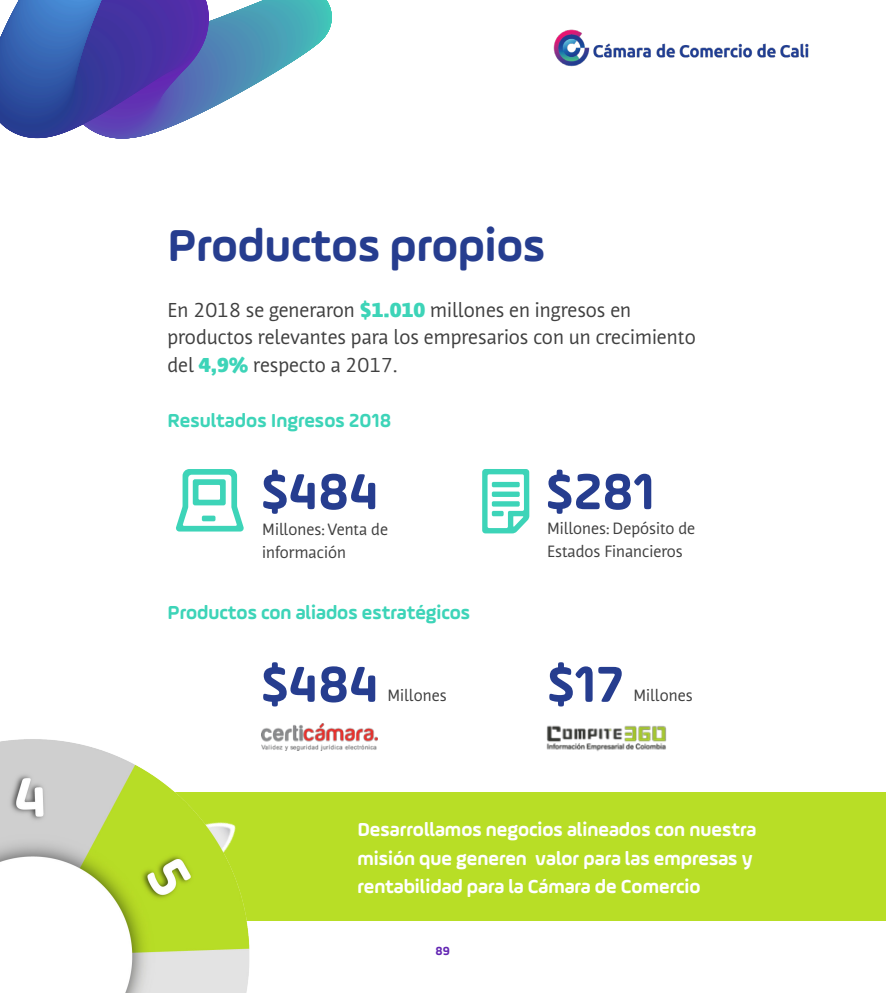
<style>
.page{position:relative;width:886px;height:993px;background:#fff}
.page>*{position:absolute;margin:0;border:0;box-sizing:border-box;transform-origin:0 0}
.Texto-General{font:700 53.75px "Ample Soft";color:#263d8f}
.Subtitulos{font:700 47.5px "Ample Soft";color:#263d8f}
.Texto-General-2{font:20px/27.5px "Nuvo OT";color:#404040}
.t1{font:700 20px/28.8px "Ample Soft";color:#fff}
.Subtitulos-2{font:700 20px "Ample Soft";color:#3dd4b8}
.Texto-General-3{font:16.25px/22.5px "Nuvo OT";color:#404040}
.t2{font:700 12.5px "Ample Soft";color:#6326b3}
.s1{font-weight:900;color:#3dd4b8}
</style>
<div class="page">
<div style="left:136px;top:791px;width:750px;height:129px;background:#b8de26"></div>
<img style="left:553px;top:29px;width:256px;height:38px">
<img style="left:0;top:731px;width:263px;height:261px">
<svg style="left:176px;top:469px;width:68px;height:62px"></svg>
<div style="left:202px;top:515px;width:13px;height:6px;background:#3dd4b8;border-radius:2px"></div>
<svg style="left:482px;top:469px;width:47px;height:64px"></svg>
<div style="left:492px;top:481px;width:28px;height:6px;background:#3dd4b8;border-radius:2px"></div>
<div style="left:492px;top:491px;width:28px;height:5px;background:#3dd4b8;border-radius:2px"></div>
<div style="left:492px;top:501px;width:28px;height:5px;background:#3dd4b8;border-radius:2px"></div>
<div style="left:492px;top:510px;width:12px;height:6px;background:#3dd4b8;border-radius:2px"></div>
<img style="left:262px;top:723px;width:116px;height:26px">
<img style="left:546px;top:725px;width:121px;height:26px">
<svg style="left:243px;top:0;width:89px;height:68px"></svg>
<div style="left:238px;top:0;width:67px;height:69px;background:#45b0b8;border-radius:50%"></div>
<div style="left:234px;top:1px;width:68px;height:70px;background:#47adb8;border-radius:50%"></div>
<div style="left:232px;top:1px;width:68px;height:71px;background:#47abb8;border-radius:50%"></div>
<div style="left:227px;top:4px;width:69px;height:71px;background:#47a8b8;border-radius:50%"></div>
<div style="left:223px;top:5px;width:70px;height:72px;background:#47a6b8;border-radius:50%"></div>
<div style="left:219px;top:6px;width:70px;height:73px;background:#47a6b8;border-radius:50%"></div>
<div style="left:211px;top:9px;width:72px;height:75px;background:#4aa1b8;border-radius:50%"></div>
<div style="left:203px;top:12px;width:73px;height:76px;background:#4a9eb5;border-radius:50%"></div>
<div style="left:198px;top:14px;width:74px;height:76px;background:#4a9cb5;border-radius:50%"></div>
<div style="left:194px;top:15px;width:74px;height:77px;background:#4a99b5;border-radius:50%"></div>
<div style="left:188px;top:18px;width:75px;height:78px;background:#4d96b5;border-radius:50%"></div>
<div style="left:185px;top:18px;width:76px;height:79px;background:#4d94b5;border-radius:50%"></div>
<div style="left:177px;top:21px;width:77px;height:80px;background:#4d91b5;border-radius:50%"></div>
<div style="left:168px;top:24px;width:78px;height:81px;background:#4f8cb5;border-radius:50%"></div>
<div style="left:159px;top:27px;width:80px;height:82px;background:#4f8ab5;border-radius:50%"></div>
<div style="left:150px;top:30px;width:81px;height:83px;background:#4f85b5;border-radius:50%"></div>
<svg style="left:0;top:0;width:209px;height:138px;background:#4d55af"></svg>
<p class="Subtitulos" style="left:167px;top:217px;width:379px">Productos propios</p>
<p class="Texto-General-2" style="left:167px;top:296px;width:530px">En 2018 se generaron <span class="s1">$1.010</span> millones en ingresos en productos relevantes para los empresarios con un crecimiento del <span class="s1">4,9%</span> respecto a 2017.</p>
<p class="Subtitulos-2" style="left:167px;top:407px;width:225px">Resultados Ingresos 2018</p>
<p class="Texto-General" style="left:261px;top:458px;width:119px">$484</p>
<p class="Texto-General-3" style="left:262px;top:518px;width:127px">Millones: Venta de información</p>
<p class="Subtitulos-2" style="left:167px;top:600px;width:304px">Productos con aliados estratégicos</p>
<p class="Texto-General" style="left:546px;top:458px;width:111px">$281</p>
<p class="Texto-General-3" style="left:547px;top:517px;width:150px">Millones: Depósito de<br>Estados Financieros</p>
<p class="Texto-General" style="left:261px;top:651px;width:119px">$484</p>
<p class="Texto-General" style="left:547px;top:651px;width:78px">$17</p>
<p class="Texto-General-3" style="left:387px;top:684px;width:61px">Millones</p>
<p class="Texto-General-3" style="left:633px;top:684px;width:61px">Millones</p>
<p class="t1" style="left:357px;top:814px;width:400px">Desarrollamos negocios alineados con nuestra misión que generen valor para las empresas y rentabilidad para la Cámara de Comercio</p>
<p class="t2" style="left:435px;top:943px;width:16px">89</p>
</div>
